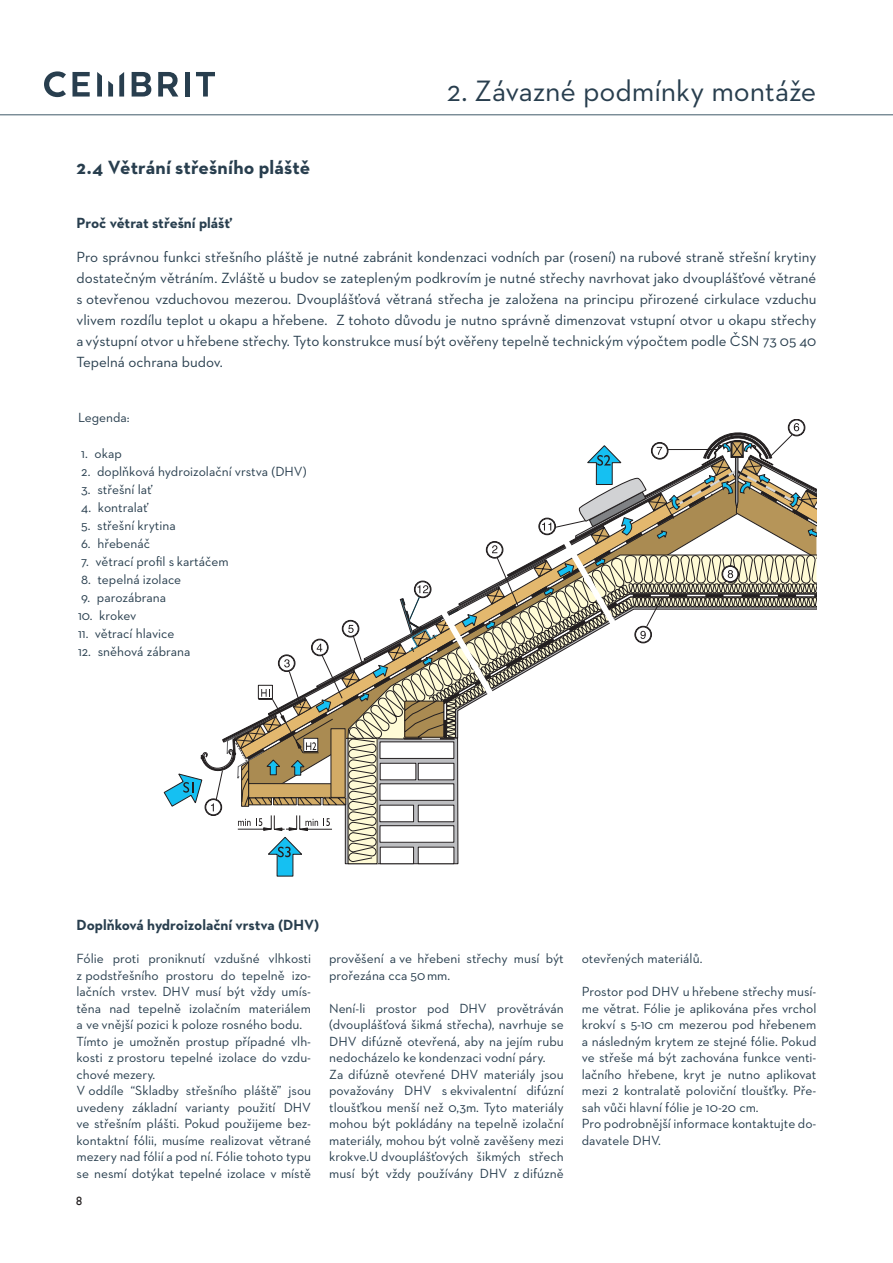
<style>
.page{position:relative;width:893px;height:1263px;background:#fff}
.page>*{position:absolute;margin:0;border:0;box-sizing:border-box;transform-origin:0 0}
.hlavní_nadpis{font:30px "Neutraface 2 Text";letter-spacing:-.005em;color:#283e4e}
.Nadpis{font:700 19.5px "Neutraface 2 Text";letter-spacing:.005em;color:#283e4e}
.perex{font:15px/21px "Neutraface 2 Text";color:#283e4e;text-align:justify}
.Meztinadpis{font:700 15px "Neutraface 2 Text";color:#283e4e}
.Styl_odstavce1{font:13.5px/16.5px "Neutraface 2 Text";color:#283e4e;text-align:justify}
.základní_text{font:13.5px "Neutraface 2 Text";color:#283e4e}
.t1{font:12px "Gill Sans";color:#231f20}
</style>
<div class="page">
<hr style="left:0;top:115px;width:893px;height:1px;background:#405968">
<svg style="left:44px;top:71px;width:22px;height:26px"></svg>
<svg style="left:72px;top:72px;width:18px;height:25px"></svg>
<svg style="left:132px;top:72px;width:19px;height:25px"></svg>
<svg style="left:158px;top:72px;width:20px;height:25px"></svg>
<div style="left:185px;top:72px;width:5px;height:25px;background:#283e4e"></div>
<svg style="left:196px;top:72px;width:19px;height:25px"></svg>
<svg style="left:97px;top:72px;width:5px;height:25px"></svg>
<svg style="left:108px;top:81px;width:5px;height:16px"></svg>
<svg style="left:119px;top:72px;width:5px;height:25px"></svg>
<div style="left:788px;top:419px;width:17px;height:17px;border:1px solid #231f20;border-radius:50%"></div>
<div style="left:789px;top:420px;width:15px;height:15px;border:1px solid #231f20;border-radius:50%"></div>
<svg style="left:164px;top:423px;width:652px;height:453px"></svg>
<p class="Nadpis" style="left:77px;top:155px;width:235px">2.4 Větrání střešního pláště</p>
<p class="Meztinadpis" style="left:77px;top:214px;width:157px">Proč větrat střešní plášť</p>
<p class="hlavní_nadpis" style="left:447px;top:72px;width:371px">2. Závazné podmínky montáže</p>
<p class="perex" style="left:77px;top:246px;width:741px">Pro správnou funkci střešního pláště je nutné zabránit kondenzaci vodních par (rosení) na rubové straně střešní krytiny dostatečným větráním. Zvláště u budov se zatepleným podkrovím je nutné střechy navrhovat jako dvouplášťové větrané s otevřenou vzduchovou mezerou. Dvouplášťová větraná střecha je založena na principu přirozené cirkulace vzduchu vlivem rozdílu teplot u okapu a hřebene. Z tohoto důvodu je nutno správně dimenzovat vstupní otvor u okapu střechy a výstupní otvor u hřebene střechy. Tyto konstrukce musí být ověřeny tepelně technickým výpočtem podle ČSN 73 05 40<br>Tepelná ochrana budov.</p>
<p class="základní_text" style="left:78px;top:409px;width:53px">Legenda:</p>
<p class="základní_text" style="left:81px;top:445px;width:42px">1. okap</p>
<p class="základní_text" style="left:81px;top:463px;width:227px">2. doplňková hydroizolační vrstva (DHV)</p>
<p class="základní_text" style="left:81px;top:481px;width:73px">3. střešní lať</p>
<p class="základní_text" style="left:81px;top:499px;width:69px">4. kontralať</p>
<p class="základní_text" style="left:81px;top:517px;width:96px">5. střešní krytina</p>
<p class="základní_text" style="left:81px;top:535px;width:70px">6. hřebenáč</p>
<p class="základní_text" style="left:81px;top:553px;width:149px">7. větrací profil s kartáčem</p>
<p class="základní_text" style="left:81px;top:571px;width:101px">8. tepelná izolace</p>
<p class="základní_text" style="left:81px;top:589px;width:86px">9. parozábrana</p>
<p class="základní_text" style="left:78px;top:607px;width:60px">10. krokev</p>
<p class="základní_text" style="left:78px;top:625px;width:98px">11. větrací hlavice</p>
<p class="základní_text" style="left:78px;top:643px;width:114px">12. sněhová zábrana</p>
<p class="Meztinadpis" style="left:77px;top:915px;width:244px">Doplňková hydroizolační vrstva (DHV)</p>
<p class="Styl_odstavce1" style="left:77px;top:950px;width:236px">Fólie proti proniknutí vzdušné vlhkosti z podstřešního prostoru do tepelně izo&shy;lačních vrstev. DHV musí být vždy umís&shy;těna nad tepelně izolačním materiálem a ve vnější pozici k poloze rosného bodu.</p>
<p class="Styl_odstavce1" style="left:77px;top:1032px;width:236px">Tímto je umožněn prostup případné vlh&shy;kosti z prostoru tepelné izolace do vzdu&shy;chové mezery.</p>
<p class="Styl_odstavce1" style="left:77px;top:1082px;width:236px">V oddíle “Skladby střešního pláště” jsou uvedeny základní varianty použití DHV ve střešním plášti. Pokud použijeme bez&shy;kontaktní fólii, musíme realizovat větrané mezery nad fólií a pod ní. Fólie tohoto typu se nesmí dotýkat tepelné izolace v místě</p>
<p class="t1" style="left:76px;top:1193px;width:7px">8</p>
<p class="Styl_odstavce1" style="left:329px;top:950px;width:236px">prověšení a ve hřebeni střechy musí být prořezána cca 50mm.</p>
<p class="Styl_odstavce1" style="left:329px;top:999px;width:236px">Není-li prostor pod DHV provětráván (dvouplášťová šikmá střecha), navrhuje se DHV difúzně otevřená, aby na jejím rubu nedocházelo ke kondenzaci vodní páry.</p>
<p class="Styl_odstavce1" style="left:329px;top:1065px;width:236px">Za difúzně otevřené DHV materiály jsou považovány DHV s ekvivalentní difúzní tloušťkou menší než 0,3m. Tyto materiály mohou být pokládány na tepelně izolační materiály, mohou být volně zavěšeny mezi krokve.U dvouplášťových šikmých střech musí být vždy používány DHV z difúzně</p>
<p class="Styl_odstavce1" style="left:582px;top:950px;width:122px">otevřených materiálů.</p>
<p class="Styl_odstavce1" style="left:582px;top:983px;width:236px">Prostor pod DHV u hřebene střechy musí&shy;me větrat. Fólie je aplikována přes vrchol krokví s 5-10 cm mezerou pod hřebenem a následným krytem ze stejné fólie. Pokud ve střeše má být zachována funkce venti&shy;lačního hřebene, kryt je nutno aplikovat mezi 2 kontralatě poloviční tloušťky. Pře&shy;sah vůči hlavní fólie je 10-20 cm.</p>
<p class="Styl_odstavce1" style="left:582px;top:1115px;width:236px">Pro podrobnější informace kontaktujte do&shy;davatele DHV.</p>
</div>
